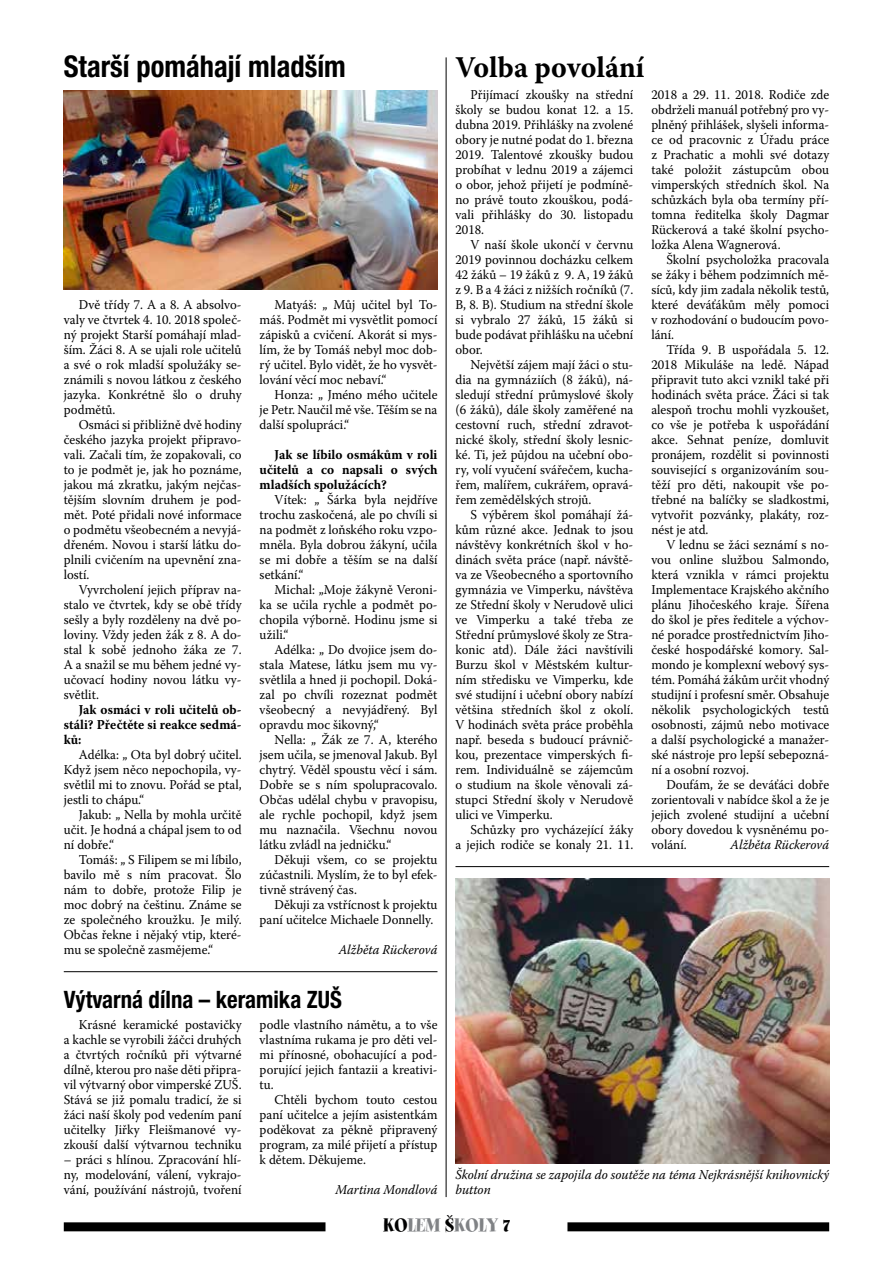
<style>
.page{position:relative;width:893px;height:1263px;background:#fff}
.page>*{position:absolute;margin:0;border:0;box-sizing:border-box;transform-origin:0 0}
.t1{font:700 condensed 30px "Helvetica Neue LT Pro";color:#000;scale:.95 1}
.t2{font:700 30px "Warnock Pro";color:#000;scale:.95 1}
.t3{font:700 condensed 24px "Helvetica Neue LT Pro";color:#000;scale:.95 1}
.t4{font:21px "Spumoni LP Std";color:#808285}
.t5{font:13.5px/15px "Warnock Pro";color:#000;text-align:justify;scale:.95 1}
.t6{font:700 13.5px/15px "Warnock Pro";color:#000;text-align:justify;scale:.95 1}
.t7{font:italic 13.5px/15px "Warnock Pro";color:#000;scale:.95 1}
.s1{color:#000}
</style>
<div class="page">
<div style="left:64px;top:1222px;width:765px;height:9px;background:#000"></div>
<div style="left:326px;top:1218px;width:241px;height:30px;background:#fff"></div>
<hr style="left:446px;top:57px;width:1px;height:1140px;background:#000">
<img style="left:63px;top:90px;width:374px;height:199px">
<hr style="left:64px;top:971px;width:373px;height:1px;background:#000">
<img style="left:455px;top:879px;width:374px;height:284px">
<hr style="left:455px;top:866px;width:374px;height:1px;background:#000">
<h1 class="t1" style="left:64px;top:48px;width:298px">Starší pomáhají mladším</h1>
<p class="t5" style="left:260px;top:297px;width:189px;text-indent:15px">Matyáš: „ Můj učitel byl To&shy;máš. Podmět mi vysvětlit pomocí zápisků a cvičení. Akorát si mys&shy;lím, že by Tomáš nebyl moc dob&shy;rý učitel. Bylo vidět, že ho vysvět&shy;lování věcí moc nebaví.“</p>
<p class="t5" style="left:260px;top:387px;width:189px;text-indent:15px">Honza: „ Jméno mého učitele je Petr. Naučil mě vše. Těším se na další spolupráci.“</p>
<p class="t6" style="left:260px;top:447px;width:189px;text-indent:15px">Jak se líbilo osmákům v roli učitelů a co napsali o svých mladších spolužácích?</p>
<p class="t5" style="left:260px;top:492px;width:189px;text-indent:15px">Vítek: „ Šárka byla nejdříve trochu zaskočená, ale po chvíli si na podmět z loňského roku vzpo&shy;mněla. Byla dobrou žákyní, učila se mi dobře a těším se na další setkání.“</p>
<p class="t5" style="left:260px;top:582px;width:189px;text-indent:15px">Michal: „Moje žákyně Veroni&shy;ka se učila rychle a podmět po&shy;chopila výborně. Hodinu jsme si užili.“</p>
<p class="t5" style="left:260px;top:642px;width:189px;text-indent:15px">Adélka: „ Do dvojice jsem do&shy;stala Matese, látku jsem mu vy&shy;světlila a hned ji pochopil. Doká&shy;zal po chvíli rozeznat podmět všeobecný a nevyjádřený. Byl opravdu moc šikovný,“</p>
<p class="t5" style="left:260px;top:732px;width:189px;text-indent:15px">Nella: „ Žák ze 7. A, kterého jsem učila, se jmenoval Jakub. Byl chytrý. Věděl spoustu věcí i sám.<br>Dobře se s ním spolupracovalo.<br>Občas udělal chybu v pravopisu, ale rychle pochopil, když jsem mu naznačila. Všechnu novou látku zvládl na jedničku.“</p>
<p class="t5" style="left:260px;top:852px;width:189px;text-indent:15px">Děkuji všem, co se projektu zúčastnili. Myslím, že to byl efek&shy;tivně strávený čas.</p>
<p class="t5" style="left:260px;top:897px;width:189px;text-indent:15px">Děkuji za vstřícnost k projektu paní učitelce Michaele Donnelly.</p>
<p class="t7" style="left:339px;top:942px;width:105px">Alžběta Rückerová</p>
<h2 class="t3" style="left:64px;top:985px;width:294px">Výtvarná dílna – keramika ZUŠ</h2>
<p class="t5" style="left:64px;top:1017px;width:189px;text-indent:15px">Krásné keramické postavičky a kachle se vyrobili žáčci druhých a čtvrtých ročníků při výtvarné dílně, kterou pro naše děti připra&shy;vil výtvarný obor vimperské ZUŠ.<br>Stává se již pomalu tradicí, že si žáci naší školy pod vedením paní učitelky Jiřky Fleišmanové vy&shy;zkouší další výtvarnou techniku</p>
<p class="t5" style="left:64px;top:1152px;width:189px">– práci s hlínou. Zpracování hlí&shy;ny, modelování, válení, vykrajo&shy;vání, používání nástrojů, tvoření</p>
<p class="t5" style="left:64px;top:297px;width:189px;text-indent:15px">Dvě třídy 7. A a 8. A absolvo&shy;valy ve čtvrtek 4. 10. 2018 společ&shy;ný projekt Starší pomáhají mlad&shy;ším. Žáci 8. A se ujali role učitelů a své o rok mladší spolužáky se&shy;známili s novou látkou z českého jazyka. Konkrétně šlo o druhy podmětů.</p>
<p class="t5" style="left:64px;top:417px;width:189px;text-indent:15px">Osmáci si přibližně dvě hodiny českého jazyka projekt připravo&shy;vali. Začali tím, že zopakovali, co to je podmět je, jak ho poznáme, jakou má zkratku, jakým nejčas&shy;tějším slovním druhem je pod&shy;mět. Poté přidali nové informace o podmětu všeobecném a nevyjá&shy;dřeném. Novou i starší látku do&shy;plnili cvičením na upevnění zna&shy;lostí.</p>
<p class="t5" style="left:64px;top:582px;width:189px;text-indent:15px">Vyvrcholení jejich příprav na&shy;stalo ve čtvrtek, kdy se obě třídy sešly a byly rozděleny na dvě po&shy;loviny. Vždy jeden žák z 8. A do&shy;stal k sobě jednoho žáka ze 7.<br>A a snažil se mu během jedné vy&shy;učovací hodiny novou látku vy&shy;světlit.</p>
<p class="t6" style="left:64px;top:702px;width:189px;text-indent:15px">Jak osmáci v roli učitelů ob&shy;stáli? Přečtěte si reakce sedmá&shy;ků:</p>
<p class="t5" style="left:64px;top:747px;width:189px;text-indent:15px">Adélka: „ Ota byl dobrý učitel.<br>Když jsem něco nepochopila, vy&shy;světlil mi to znovu. Pořád se ptal, jestli to chápu.“</p>
<p class="t5" style="left:64px;top:807px;width:189px;text-indent:15px">Jakub: „ Nella by mohla určitě učit. Je hodná a chápal jsem to od ní dobře.“</p>
<p class="t5" style="left:64px;top:852px;width:189px;text-indent:15px">Tomáš: „ S Filipem se mi líbilo, bavilo mě s ním pracovat. Šlo nám to dobře, protože Filip je moc dobrý na češtinu. Známe se ze společného kroužku. Je milý.<br>Občas řekne i nějaký vtip, které&shy;mu se společně zasmějeme.“</p>
<p class="t5" style="left:260px;top:1017px;width:189px">podle vlastního námětu, a to vše vlastníma rukama je pro děti vel&shy;mi přínosné, obohacující a pod&shy;porující jejich fantazii a kreativi&shy;tu.</p>
<p class="t5" style="left:260px;top:1092px;width:189px;text-indent:15px">Chtěli bychom touto cestou paní učitelce a jejím asistentkám poděkovat za pěkně připravený program, za milé přijetí a přístup k dětem. Děkujeme.</p>
<p class="t7" style="left:335px;top:1182px;width:109px">Martina Mondlová</p>
<h1 class="t2" style="left:455px;top:49px;width:201px">Volba povolání</h1>
<p class="t5" style="left:455px;top:87px;width:189px;text-indent:15px">Přijímací zkoušky na střední školy se budou konat 12. a 15. dubna 2019. Přihlášky na zvolené obory je nutné podat do 1. března 2019. Talentové zkoušky budou probíhat v lednu 2019 a zájemci o obor, jehož přijetí je podmíně&shy;no právě touto zkouškou, podá&shy;vali přihlášky do 30. listopadu 2018.</p>
<p class="t5" style="left:455px;top:237px;width:189px;text-indent:15px">V naší škole ukončí v červnu 2019 povinnou docházku celkem 42 žáků – 19 žáků z 9. A, 19 žáků z 9. B a 4 žáci z nižších ročníků (7.<br>B, 8. B). Studium na střední škole si vybralo 27 žáků, 15 žáků si bude podávat přihlášku na učební obor.</p>
<p class="t5" style="left:455px;top:357px;width:189px;text-indent:15px">Největší zájem mají žáci o stu&shy;dia na gymnáziích (8 žáků), ná&shy;sledují střední průmyslové školy (6 žáků), dále školy zaměřené na cestovní ruch, střední zdravot&shy;nické školy, střední školy lesnic&shy;ké. Ti, jež půjdou na učební obo&shy;ry, volí vyučení svářečem, kucha&shy;řem, malířem, cukrářem, opravá&shy;řem zemědělských strojů.</p>
<p class="t5" style="left:455px;top:507px;width:189px;text-indent:15px">S výběrem škol pomáhají žá&shy;kům různé akce. Jednak to jsou návštěvy konkrétních škol v ho&shy;dinách světa práce (např. návště&shy;va ze Všeobecného a sportovního gymnázia ve Vimperku, návštěva ze Střední školy v Nerudově ulici ve Vimperku a také třeba ze Střední průmyslové školy ze Stra&shy;konic atd). Dále žáci navštívili Burzu škol v Městském kultur&shy;ním středisku ve Vimperku, kde své studijní i učební obory nabízí většina středních škol z okolí.<br>V hodinách světa práce proběhla např. beseda s budoucí právnič&shy;kou, prezentace vimperských fi&shy;rem. Individuálně se zájemcům o studium na škole věnovali zá&shy;stupci Střední školy v Nerudově ulici ve Vimperku.</p>
<p class="t5" style="left:455px;top:822px;width:189px;text-align:right">Schůzky pro vycházející žáky<br>a jejich rodiče se konaly 21. 11.</p>
<p class="t5" style="left:651px;top:87px;width:189px">2018 a 29. 11. 2018. Rodiče zde obdrželi manuál potřebný pro vy&shy;plněný přihlášek, slyšeli informa&shy;ce od pracovnic z Úřadu práce z Prachatic a mohli své dotazy také položit zástupcům obou vimperských středních škol. Na schůzkách byla oba termíny pří&shy;tomna ředitelka školy Dagmar Rückerová a také školní psycho&shy;ložka Alena Wagnerová.</p>
<p class="t5" style="left:651px;top:252px;width:189px;text-indent:15px">Školní psycholožka pracovala se žáky i během podzimních mě&shy;síců, kdy jim zadala několik testů, které deváťákům měly pomoci v rozhodování o budoucím povo&shy;lání.</p>
<p class="t5" style="left:651px;top:342px;width:189px;text-indent:15px">Třída 9. B uspořádala 5. 12.<br>2018 Mikuláše na ledě. Nápad připravit tuto akci vznikl také při hodinách světa práce. Žáci si tak alespoň trochu mohli vyzkoušet, co vše je potřeba k uspořádání akce. Sehnat peníze, domluvit pronájem, rozdělit si povinnosti související s organizováním sou&shy;těží pro děti, nakoupit vše po&shy;třebné na balíčky se sladkostmi, vytvořit pozvánky, plakáty, roz&shy;nést je atd.</p>
<p class="t5" style="left:651px;top:537px;width:189px;text-indent:15px">V lednu se žáci seznámí s no&shy;vou online službou Salmondo, která vznikla v rámci projektu Implementace Krajského akčního plánu Jihočeského kraje. Šířena do škol je přes ředitele a výchov&shy;né poradce prostřednictvím Jiho&shy;české hospodářské komory. Sal&shy;mondo je komplexní webový sys&shy;tém. Pomáhá žákům určit vhodný studijní i profesní směr. Obsahuje několik psychologických testů osobnosti, zájmů nebo motivace a další psychologické a manažer&shy;ské nástroje pro lepší sebepozná&shy;ní a osobní rozvoj.</p>
<p class="t5" style="left:651px;top:777px;width:189px;text-indent:15px">Doufám, že se deváťáci dobře zorientovali v nabídce škol a že je jejich zvolené studijní a učební obory dovedou k vysněnému po&shy;volání.</p>
<p class="t7" style="left:730px;top:837px;width:105px">Alžběta Rückerová</p>
<p class="t7" style="left:455px;top:1167px;width:395px">Školní družina se zapojila do soutěže na téma Nejkrásnější knihovnický button</p>
<h3 class="t4" style="left:383px;top:1214px;width:128px"><span class="s1">KO</span>LEM <span class="s1">Š</span>KOLY <span class="s1">7</span></h3>
</div>
